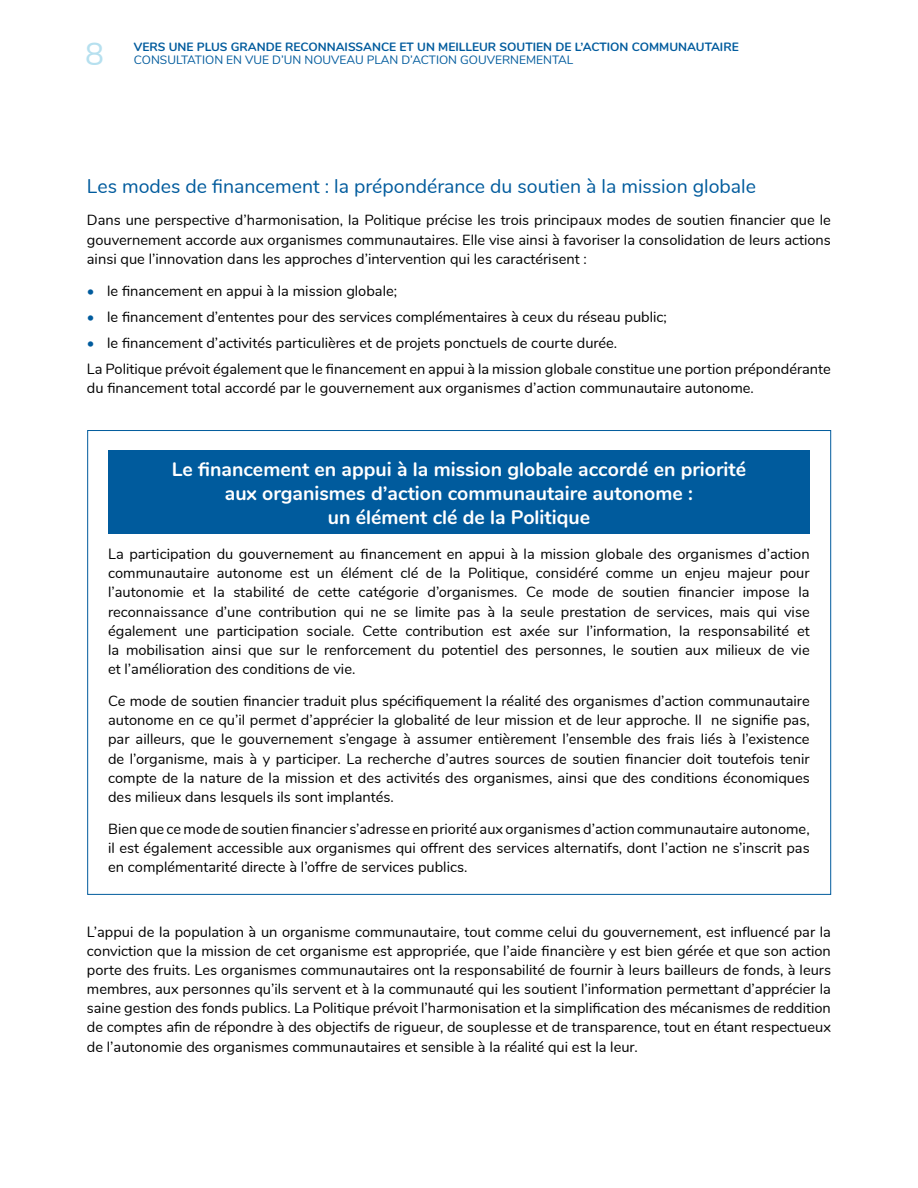
<style>
.page{position:relative;width:918px;height:1188px;background:#fff}
.page>*{position:absolute;margin:0;border:0;box-sizing:border-box;transform-origin:0 0}
.t1{font:31.5px "Nunito";color:#b6e0ef}
.t2{font:700 19.5px/24px "Nunito";color:#fff;text-align:center}
.H5_-_minuscules{font:19.5px "Nunito";color:#005b9d}
.PARAGRAPHE{font:14.7px/19.2px "Nunito";color:#000;text-align:justify}
.ENCADRÉS{font:14.7px/19.2px "Nunito";color:#000;text-align:justify}
.t3{font:700 12px "Nunito";color:#005b9d}
.t4{font:12px "Nunito";color:#005b9d}
.s1{color:#005b9d}
</style>
<div class="page">
<div style="left:87px;top:430px;width:744px;height:465px;background:#fff;border:1px solid #005b9d"></div>
<div style="left:109px;top:450px;width:701px;height:84px;background:#005b9d"></div>
<h1 class="t1" style="left:85px;top:31px;width:20px">8</h1>
<p class="t3" style="left:134px;top:38px;width:606px">VERS UNE PLUS GRANDE RECONNAISSANCE ET UN MEILLEUR SOUTIEN DE L’ACTION COMMUNAUTAIRE</p>
<p class="t4" style="left:134px;top:51px;width:441px">CONSULTATION EN VUE D’UN NOUVEAU PLAN D’ACTION GOUVERNEMENTAL</p>
<p class="H5_-_minuscules" style="left:87px;top:172px;width:671px">Les modes de financement : la prépondérance du soutien à la mission globale</p>
<p class="PARAGRAPHE" style="left:87px;top:210px;width:746px">Dans une perspective d’harmonisation, la Politique précise les trois principaux modes de soutien financier que le gouvernement accorde aux organismes communautaires. Elle vise ainsi à favoriser la consolidation de leurs actions ainsi que l’innovation dans les approches d’intervention qui les caractérisent :</p>
<p class="PARAGRAPHE" style="left:87px;top:280px;width:312px"><span class="s1">•</span> le financement en appui à la mission globale;</p>
<p class="PARAGRAPHE" style="left:87px;top:306px;width:582px"><span class="s1">•</span> le financement d’ententes pour des services complémentaires à ceux du réseau public;</p>
<p class="PARAGRAPHE" style="left:87px;top:332px;width:532px"><span class="s1">•</span> le financement d’activités particulières et de projets ponctuels de courte durée.</p>
<p class="PARAGRAPHE" style="left:87px;top:358px;width:746px">La Politique prévoit également que le financement en appui à la mission globale constitue une portion prépondérante du financement total accordé par le gouvernement aux organismes d’action communautaire autonome.</p>
<h5 class="t2" style="left:172px;top:456px;width:576px">Le financement en appui à la mission globale accordé en priorité aux organismes d’action communautaire autonome :<br>un élément clé de la Politique</h5>
<p class="ENCADRÉS" style="left:108px;top:544px;width:703px">La participation du gouvernement au financement en appui à la mission globale des organismes d’action communautaire autonome est un élément clé de la Politique, considéré comme un enjeu majeur pour l’autonomie et la stabilité de cette catégorie d’organismes. Ce mode de soutien financier impose la reconnaissance d’une contribution qui ne se limite pas à la seule prestation de services, mais qui vise également une participation sociale. Cette contribution est axée sur l’information, la responsabilité et la mobilisation ainsi que sur le renforcement du potentiel des personnes, le soutien aux milieux de vie et l’amélioration des conditions de vie.</p>
<p class="ENCADRÉS" style="left:108px;top:691px;width:703px">Ce mode de soutien financier traduit plus spécifiquement la réalité des organismes d’action communautaire autonome en ce qu’il permet d’apprécier la globalité de leur mission et de leur approche. Il ne signifie pas, par ailleurs, que le gouvernement s’engage à assumer entièrement l’ensemble des frais liés à l’existence de l’organisme, mais à y participer. La recherche d’autres sources de soutien financier doit toutefois tenir compte de la nature de la mission et des activités des organismes, ainsi que des conditions économiques des milieux dans lesquels ils sont implantés.</p>
<p class="ENCADRÉS" style="left:108px;top:819px;width:703px">Bien que ce mode de soutien financier s’adresse en priorité aux organismes d’action communautaire autonome, il est également accessible aux organismes qui offrent des services alternatifs, dont l’action ne s’inscrit pas en complémentarité directe à l’offre de services publics.</p>
<p class="PARAGRAPHE" style="left:87px;top:921px;width:746px">L’appui de la population à un organisme communautaire, tout comme celui du gouvernement, est influencé par la conviction que la mission de cet organisme est appropriée, que l’aide financière y est bien gérée et que son action porte des fruits. Les organismes communautaires ont la responsabilité de fournir à leurs bailleurs de fonds, à leurs membres, aux personnes qu’ils servent et à la communauté qui les soutient l’information permettant d’apprécier la saine gestion des fonds publics. La Politique prévoit l’harmonisation et la simplification des mécanismes de reddition de comptes afin de répondre à des objectifs de rigueur, de souplesse et de transparence, tout en étant respectueux de l’autonomie des organismes communautaires et sensible à la réalité qui est la leur.</p>
</div>
